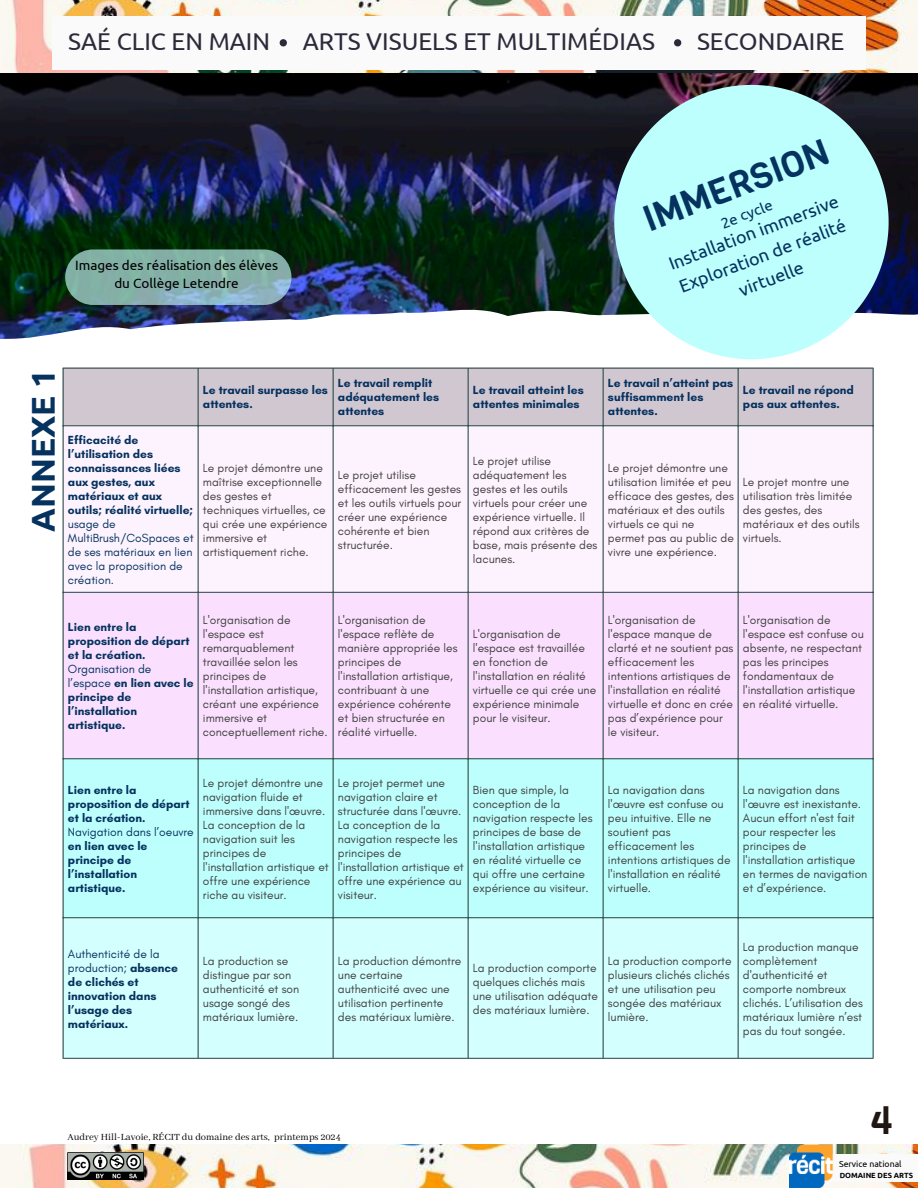
<style>
.page{position:relative;width:918px;height:1188px;background:#fff}
.page>*{position:absolute;margin:0;border:0;box-sizing:border-box;transform-origin:0 0}
.t1{font:39px "Viga";color:#201614}
.t2{font:36px "Viga";color:#06325f}
.t3{font:700 33px "Ubuntu";color:#06325f}
.t4{font:24.3px "Ubuntu";color:#2c2a3a}
.t5{font:18px/24.8px "Ubuntu";color:#06325f;text-align:center}
.t6{font:15px "Ubuntu";color:#06325f}
.t7{font:13.5px/18px "Ubuntu";color:#000;text-align:center}
.t8{font:12px/14px "Glacial Indifference";color:#403f3f}
.t9{font:700 12px/14px "Glacial Indifference";color:#06325f}
.t10{font:10.5px "Abhaya Libre";color:#000}
.t11{font:8.7px "Ubuntu";color:#000}
.t12{font:700 7.5px "Ubuntu";color:#000}
.s1{font-weight:400}
</style>
<div class="page">
<img style="left:0;top:1145px;width:918px;height:43px">
<img style="left:0;top:72px;width:918px;height:267px">
<img style="left:0;top:0;width:918px;height:72px">
<div style="left:804px;top:1154px;width:114px;height:28px;background:#fafafa"></div>
<img style="left:790px;top:1144px;width:47px;height:44px">
<svg style="left:614px;top:85px;width:275px;height:274px;background:#abe0e0"></svg>
<div style="left:52px;top:17px;width:814px;height:53px;background:#fafafa"></div>
<svg style="left:280px;top:39px;width:7px;height:7px"></svg>
<svg style="left:674px;top:39px;width:7px;height:7px"></svg>
<img style="left:67px;top:1153px;width:77px;height:27px">
<svg style="left:65px;top:249px;width:226px;height:56px;background:#7ea9a4"></svg>
<div style="left:64px;top:369px;width:809px;height:56px;background:#d1c7d1"></div>
<div style="left:64px;top:426px;width:809px;height:166px;background:#fdf3fe"></div>
<div style="left:64px;top:593px;width:809px;height:165px;background:#fae0fe"></div>
<div style="left:64px;top:759px;width:809px;height:158px;background:#bcfffd"></div>
<div style="left:64px;top:918px;width:809px;height:140px;background:#d3fffe"></div>
<hr style="left:63px;top:368px;width:1px;height:690px;background:#32524f">
<hr style="left:198px;top:368px;width:1px;height:690px;background:#32524f">
<hr style="left:333px;top:368px;width:1px;height:690px;background:#32524f">
<hr style="left:468px;top:368px;width:1px;height:690px;background:#32524f">
<hr style="left:603px;top:368px;width:1px;height:690px;background:#32524f">
<hr style="left:738px;top:368px;width:1px;height:690px;background:#32524f">
<hr style="left:873px;top:368px;width:1px;height:690px;background:#32524f">
<hr style="left:63px;top:368px;width:810px;height:1px;background:#32524f">
<hr style="left:63px;top:425px;width:810px;height:1px;background:#32524f">
<hr style="left:63px;top:592px;width:810px;height:1px;background:#32524f">
<hr style="left:63px;top:758px;width:810px;height:1px;background:#32524f">
<hr style="left:63px;top:917px;width:810px;height:1px;background:#32524f">
<hr style="left:63px;top:1058px;width:810px;height:1px;background:#32524f">
<h2 class="t4" style="left:68px;top:27px;width:203px">SAÉ CLIC EN MAIN</h2>
<h6 class="t4" style="left:303px;top:27px;width:354px">ARTS VISUELS ET MULTIMÉDIAS</h6>
<h5 class="t4" style="left:697px;top:27px;width:149px">SECONDAIRE</h5>
<p class="t7" style="left:75px;top:256px;width:204px">Images des réalisation des élèves du Collège Letendre</p>
<h1 class="t2" style="left:636px;top:198px;width:197px;rotate:-21deg">IMMERSION</h1>
<p class="t5" style="left:665px;top:253px;width:182px;rotate:-21deg">Installation immersive<br>Exploration de réalité virtuelle</p>
<p class="t6" style="left:718px;top:216px;width:56px;rotate:-21deg">2e cycle</p>
<p class="t3" style="left:24px;top:532px;width:164px;rotate:-90deg">ANNEXE 1</p>
<p class="t9" style="left:68px;top:433px;width:127px">Efficacité de l’utilisation des connaissances liées aux gestes, aux matériaux et aux outils; réalité virtuelle; <span class="s1">usage de<br>MultiBrush/CoSpaces et de ses matériaux en lien avec la proposition de création.</span></p>
<p class="t9" style="left:203px;top:383px;width:127px">Le travail surpasse les attentes.</p>
<p class="t9" style="left:338px;top:376px;width:103px">Le travail remplit adéquatement les attentes</p>
<p class="t9" style="left:473px;top:383px;width:112px">Le travail atteint les attentes minimales</p>
<p class="t9" style="left:608px;top:376px;width:127px">Le travail n’atteint pas suffisamment les attentes.</p>
<p class="t9" style="left:743px;top:383px;width:113px">Le travail ne répond pas aux attentes.</p>
<p class="t8" style="left:203px;top:461px;width:126px">Le projet démontre une maîtrise exceptionnelle des gestes et techniques virtuelles, ce qui crée une expérience immersive et artistiquement riche.</p>
<p class="t8" style="left:338px;top:468px;width:125px">Le projet utilise efficacement les gestes et les outils virtuels pour créer une expérience cohérente et bien structurée.</p>
<p class="t8" style="left:473px;top:454px;width:126px">Le projet utilise adéquatement les gestes et les outils virtuels pour créer une expérience virtuelle. Il répond aux critères de base, mais présente des lacunes.</p>
<p class="t8" style="left:608px;top:461px;width:127px">Le projet démontre une utilisation limitée et peu efficace des gestes, des matériaux et des outils virtuels ce qui ne permet pas au public de vivre une expérience.</p>
<p class="t8" style="left:743px;top:475px;width:118px">Le projet montre une utilisation très limitée des gestes, des matériaux et des outils virtuels.</p>
<p class="t9" style="left:68px;top:620px;width:127px">Lien entre la proposition de départ et la création.<br><span class="s1">Organisation de l’espace</span> en lien avec le principe de l’installation artistique.</p>
<p class="t8" style="left:203px;top:613px;width:126px">L'organisation de l'espace est remarquablement travaillée selon les principes de l'installation artistique, créant une expérience immersive et conceptuellement riche.</p>
<p class="t8" style="left:338px;top:613px;width:121px">L'organisation de l'espace reflète de manière appropriée les principes de l'installation artistique, contribuant à une expérience cohérente et bien structurée en réalité virtuelle.</p>
<p class="t8" style="left:473px;top:627px;width:125px">L'organisation de l'espace est travaillée en fonction de l'installation en réalité virtuelle ce qui crée une expérience minimale pour le visiteur.</p>
<p class="t8" style="left:608px;top:613px;width:127px">L'organisation de l'espace manque de clarté et ne soutient pas efficacement les intentions artistiques de l'installation en réalité virtuelle et donc en crée pas d’expérience pour le visiteur.</p>
<p class="t8" style="left:743px;top:613px;width:122px">L'organisation de l'espace est confuse ou absente, ne respectant pas les principes fondamentaux de l'installation artistique en réalité virtuelle.</p>
<p class="t9" style="left:68px;top:783px;width:127px">Lien entre la proposition de départ et la création.<br><span class="s1">Navigation dans l’oeuvre </span>en lien avec le principe de l’installation artistique.</p>
<p class="t8" style="left:203px;top:776px;width:127px">Le projet démontre une navigation fluide et immersive dans l'œuvre.<br>La conception de la navigation suit les principes de l'installation artistique et offre une expérience riche au visiteur.</p>
<p class="t8" style="left:338px;top:776px;width:127px">Le projet permet une navigation claire et structurée dans l'œuvre.<br>La conception de la navigation respecte les principes de l'installation artistique et offre une expérience au visiteur.</p>
<p class="t8" style="left:473px;top:783px;width:121px">Bien que simple, la conception de la navigation respecte les principes de base de l'installation artistique en réalité virtuelle ce qui offre une certaine expérience au visiteur.</p>
<p class="t8" style="left:608px;top:783px;width:124px">La navigation dans l'œuvre est confuse ou peu intuitive. Elle ne soutient pas efficacement les intentions artistiques de l'installation en réalité virtuelle.</p>
<p class="t8" style="left:743px;top:783px;width:126px">La navigation dans l'œuvre est inexistante.<br>Aucun effort n'est fait pour respecter les principes de l'installation artistique en termes de navigation et d’expérience.</p>
<p class="t9" style="left:68px;top:946px;width:112px"><span class="s1">Authenticité de la production;</span> absence de clichés et innovation dans l’usage des matériaux.</p>
<p class="t8" style="left:203px;top:953px;width:98px">La production se distingue par son authenticité et son usage songé des matériaux lumière.</p>
<p class="t8" style="left:338px;top:953px;width:125px">La production démontre une certaine authenticité avec une utilisation pertinente des matériaux lumière.</p>
<p class="t8" style="left:473px;top:960px;width:127px">La production comporte quelques clichés mais une utilisation adéquate des matériaux lumière.</p>
<p class="t8" style="left:608px;top:953px;width:125px">La production comporte plusieurs clichés clichés et une utilisation peu songée des matériaux lumière.</p>
<p class="t8" style="left:743px;top:939px;width:121px">La production manque complètement d'authenticité et comporte nombreux clichés. L’utilisation des matériaux lumière n’est pas du tout songée.</p>
<p class="t10" style="left:67px;top:1131px;width:275px">Audrey Hill-Lavoie, RÉCIT du domaine des arts, printemps 2024</p>
<p class="t1" style="left:870px;top:1094px;width:25px">4</p>
<p class="t11" style="left:839px;top:1159px;width:64px">Service national</p>
<p class="t12" style="left:840px;top:1171px;width:75px">DOMAINE DES ARTS</p>
</div>
